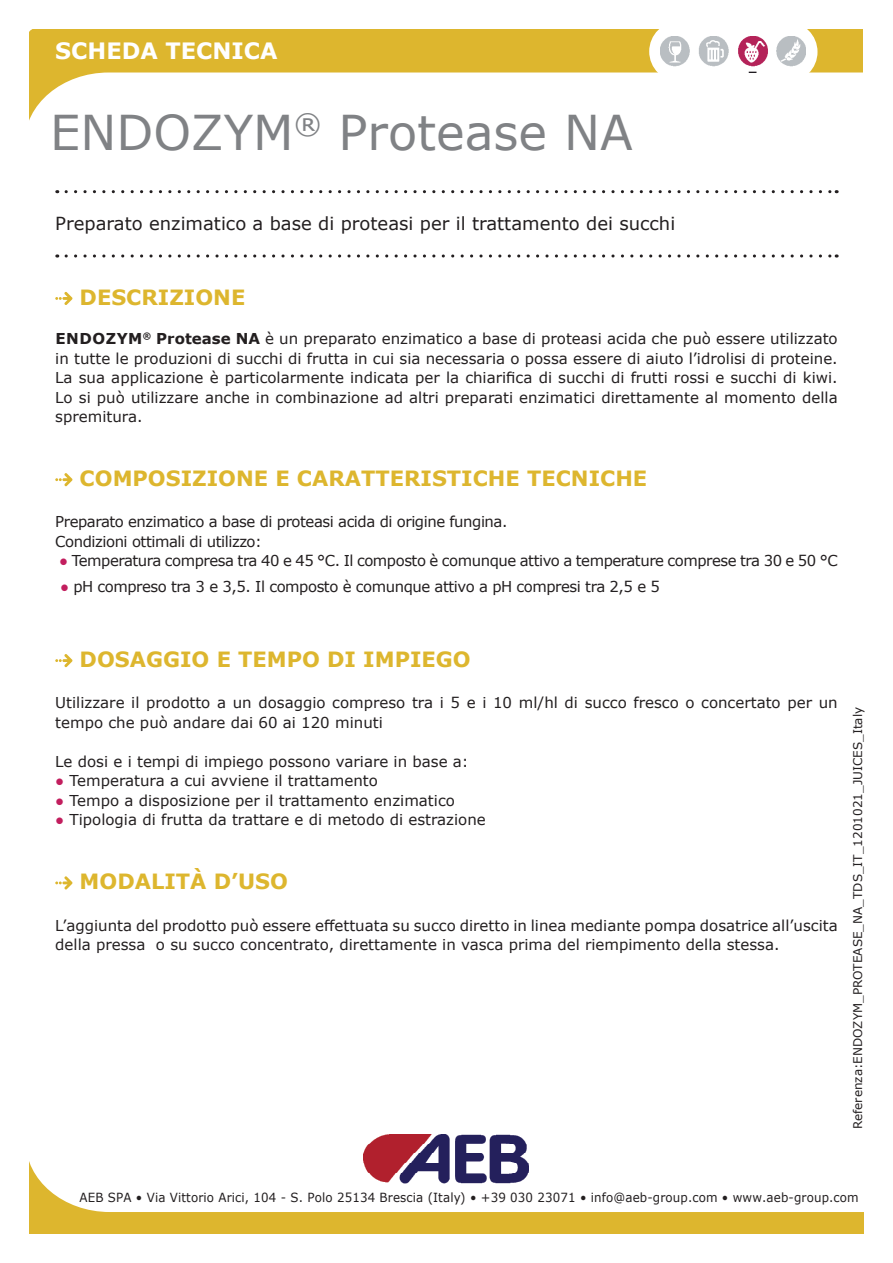
<style>
.page{position:relative;width:893px;height:1263px;background:#fff}
.page>*{position:absolute;margin:0;border:0;box-sizing:border-box;transform-origin:0 0}
.t1{font:48px "Verdana";color:#808285}
.t2{font:700 22.5px "Verdana";color:#fff}
.t3{font:700 21px "Verdana";color:#ddb62e}
.t4{font:18px "Verdana";color:#231f20}
.t5{font:15px/19.5px "Verdana";color:#231f20}
.t6{font:15px/19.5px "Verdana";letter-spacing:-.03em;color:#231f20}
.t7{font:12.6px "Verdana";letter-spacing:.01em;color:#231f20;scale:.94 1}
.t8{font:12px "Verdana";color:#231f20}
.s1{font-weight:700}
.s2{color:#c21e5e}
</style>
<div class="page">
<svg style="left:30px;top:1161px;width:834px;height:72px"></svg>
<svg style="left:29px;top:30px;width:834px;height:91px"></svg>
<svg style="left:649px;top:21px;width:167px;height:61px"></svg>
<div style="left:650px;top:22px;width:167px;height:60px;background:#fff;border-radius:30px"></div>
<img style="left:364px;top:1134px;width:164px;height:49px">
<img style="left:661px;top:36px;width:144px;height:36px">
<svg style="left:55px;top:292px;width:17px;height:13px"></svg>
<svg style="left:55px;top:473px;width:17px;height:13px"></svg>
<svg style="left:55px;top:654px;width:17px;height:13px"></svg>
<svg style="left:55px;top:876px;width:17px;height:13px"></svg>
<svg style="left:66px;top:190px;width:771px;height:3px"></svg>
<svg style="left:66px;top:254px;width:771px;height:4px"></svg>
<h2 class="t2" style="left:55px;top:35px;width:224px">SCHEDA TECNICA</h2>
<h1 class="t1" style="left:50px;top:100px;width:584px">ENDOZYM<sup>®</sup> Protease NA</h1>
<p class="t4" style="left:55px;top:211px;width:621px">Preparato enzimatico a base di proteasi per il trattamento dei succhi</p>
<h3 class="t3" style="left:80px;top:282px;width:167px">DESCRIZIONE</h3>
<p class="t5" style="left:55px;top:329px;width:784px;text-align:justify"><span class="s1">ENDOZYM</span><sup>®</sup> <span class="s1">Protease NA</span> è un preparato enzimatico a base di proteasi acida che può essere utilizzato in tutte le produzioni di succhi di frutta in cui sia necessaria o possa essere di aiuto l’idrolisi di proteine.<br>La sua applicazione è particolarmente indicata per la chiarifica di succhi di frutti rossi e succhi di kiwi.<br>Lo si può utilizzare anche in combinazione ad altri preparati enzimatici direttamente al momento della spremitura.</p>
<h3 class="t3" style="left:80px;top:464px;width:569px">COMPOSIZIONE E CARATTERISTICHE TECNICHE</h3>
<p class="t6" style="left:55px;top:512px;width:454px">Preparato enzimatico a base di proteasi acida di origine fungina.<br>Condizioni ottimali di utilizzo:</p>
<p class="t6" style="left:59px;top:551px;width:780px"><span class="s2">●</span> Temperatura compresa tra 40 e 45 °C. Il composto è comunque attivo a temperature comprese tra 30 e 50 °C</p>
<p class="t6" style="left:60px;top:576px;width:601px"><span class="s2">●</span> pH compreso tra 3 e 3,5. Il composto è comunque attivo a pH compresi tra 2,5 e 5</p>
<h3 class="t3" style="left:80px;top:645px;width:393px">DOSAGGIO E TEMPO DI IMPIEGO</h3>
<p class="t5" style="left:55px;top:693px;width:784px">Utilizzare il prodotto a un dosaggio compreso tra i 5 e i 10 ml/hl di succo fresco o concertato per un tempo che può andare dai 60 ai 120 minuti</p>
<p class="t5" style="left:55px;top:751px;width:415px">Le dosi e i tempi di impiego possono variare in base a:</p>
<p class="t5" style="left:55px;top:771px;width:324px"><span class="s2">●</span> Temperatura a cui avviene il trattamento</p>
<p class="t5" style="left:55px;top:790px;width:401px"><span class="s2">●</span> Tempo a disposizione per il trattamento enzimatico</p>
<p class="t5" style="left:55px;top:810px;width:432px"><span class="s2">●</span> Tipologia di frutta da trattare e di metodo di estrazione</p>
<h3 class="t3" style="left:80px;top:867px;width:210px">MODALITÀ D’USO</h3>
<p class="t5" style="left:55px;top:915px;width:784px">L’aggiunta del prodotto può essere effettuata su succo diretto in linea mediante pompa dosatrice all’uscita della pressa o su succo concentrato, direttamente in vasca prima del riempimento della stessa.</p>
<p class="t8" style="left:850px;top:1129px;width:424px;rotate:-90deg">Referenza:ENDOZYM_PROTEASE_NA_TDS_IT_1201021_JUICES_Italy</p>
<p class="t7" style="left:80px;top:1189px;width:830px">AEB SPA • Via Vittorio Arici, 104 - S. Polo 25134 Brescia (Italy) • +39 030 23071 • info@aeb-group.com • www.aeb-group.com</p>
</div>
